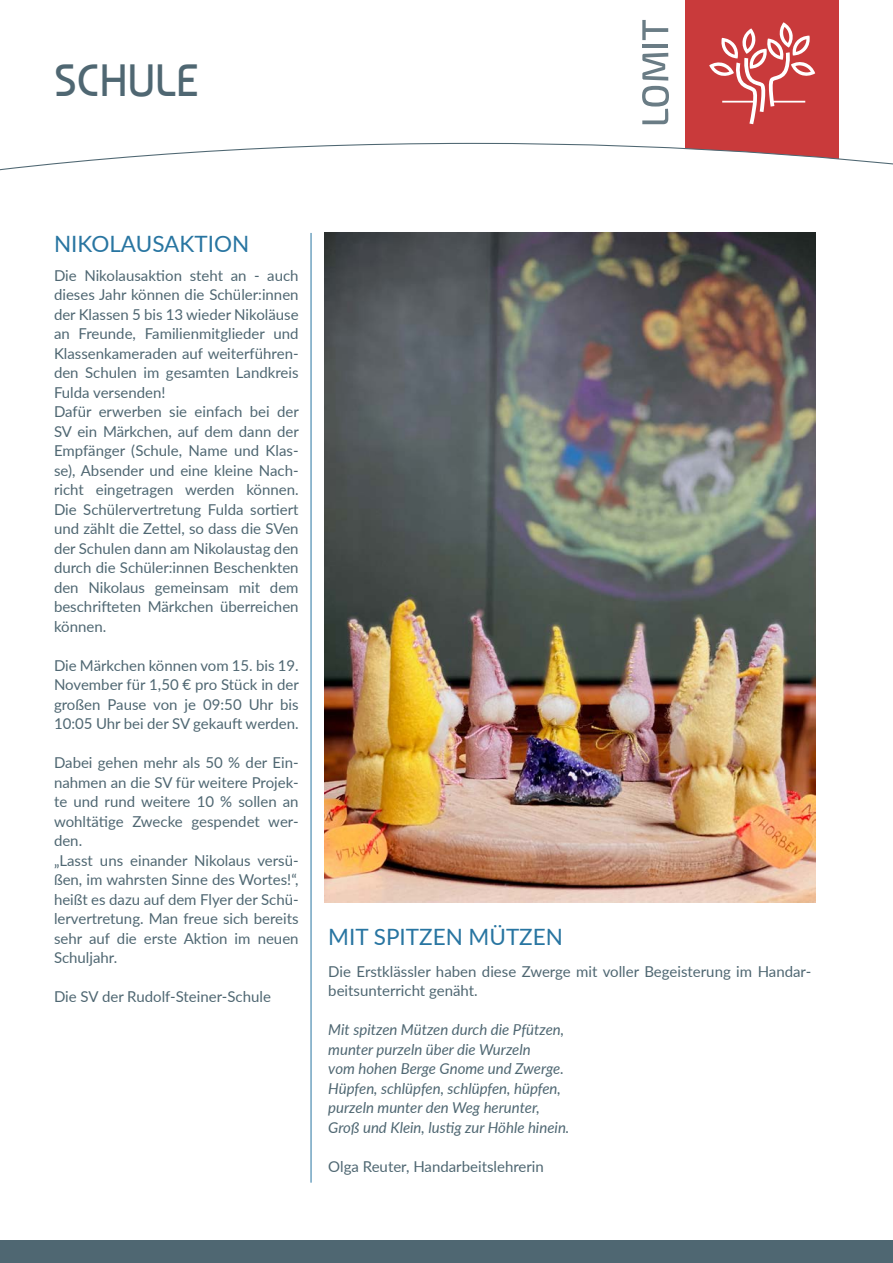
<style>
.page{position:relative;width:893px;height:1263px;background:#fff}
.page>*{position:absolute;margin:0;border:0;box-sizing:border-box;transform-origin:0 0}
.t1{font:45px "Baumans";letter-spacing:-.01em;color:#4f6772}
.t2{font:22.5px "Lato";color:#2875a1}
.t3{font:15px/19.5px "Lato";color:#4f6772;text-align:justify}
.t4{font:italic 15px "Lato";color:#4f6772}
</style>
<div class="page">
<div style="left:0;top:1241px;width:893px;height:22px;background:#4f6772"></div>
<div style="left:685px;top:0;width:154px;height:169px;background:#c93a3b"></div>
<svg style="left:642px;top:53px;width:27px;height:71px"></svg>
<hr style="left:642px;top:44px;width:26px;height:3px;background:#6a7c85">
<svg style="left:642px;top:20px;width:26px;height:20px"></svg>
<svg style="left:0;top:142px;width:893px;height:29px"></svg>
<svg style="left:709px;top:22px;width:106px;height:102px"></svg>
<hr style="left:722px;top:101px;width:33px;height:2px;background:#fff">
<hr style="left:773px;top:101px;width:32px;height:2px;background:#fff">
<img style="left:324px;top:233px;width:491px;height:670px">
<hr style="left:311px;top:233px;width:1px;height:950px;background:#2875a1">
<p class="t1" style="left:54px;top:54px;width:147px">SCHULE</p>
<p class="t2" style="left:54px;top:228px;width:197px">NIKOLAUSAKTION</p>
<p class="t3" style="left:54px;top:265px;width:246px">Die Nikolausaktion steht an - auch dieses Jahr können die Schüler:innen der Klassen 5 bis 13 wieder Nikoläuse an Freunde, Familienmitglieder und Klassenkameraden auf weiterführen&shy;den Schulen im gesamten Landkreis Fulda versenden!</p>
<p class="t3" style="left:54px;top:401px;width:246px">Dafür erwerben sie einfach bei der SV ein Märkchen, auf dem dann der Empfänger (Schule, Name und Klas&shy;se), Absender und eine kleine Nach&shy;richt eingetragen werden können.<br>Die Schülervertretung Fulda sortiert und zählt die Zettel, so dass die SVen der Schulen dann am Nikolaustag den durch die Schüler:innen Beschenkten den Nikolaus gemeinsam mit dem beschrifteten Märkchen überreichen können.</p>
<p class="t3" style="left:54px;top:655px;width:246px">Die Märkchen können vom 15. bis 19.<br>November für 1,50 € pro Stück in der großen Pause von je 09:50 Uhr bis 10:05 Uhr bei der SV gekauft werden.</p>
<p class="t3" style="left:54px;top:752px;width:246px">Dabei gehen mehr als 50 % der Ein&shy;nahmen an die SV für weitere Projek&shy;te und rund weitere 10 % sollen an wohltätige Zwecke gespendet wer&shy;den.</p>
<p class="t3" style="left:54px;top:850px;width:246px">„Lasst uns einander Nikolaus versü&shy;ßen, im wahrsten Sinne des Wortes!“, heißt es dazu auf dem Flyer der Schü&shy;lervertretung. Man freue sich bereits sehr auf die erste Aktion im neuen Schuljahr.</p>
<p class="t3" style="left:54px;top:986px;width:218px">Die SV der Rudolf-Steiner-Schule</p>
<p class="t2" style="left:328px;top:921px;width:236px">MIT SPITZEN MÜTZEN</p>
<p class="t3" style="left:328px;top:961px;width:484px">Die Erstklässler haben diese Zwerge mit voller Begeisterung im Handar&shy;beitsunterricht genäht.</p>
<p class="t4" style="left:328px;top:1019px;width:237px">Mit spitzen Mützen durch die Pfützen,</p>
<p class="t4" style="left:328px;top:1038px;width:204px">munter purzeln über die Wurzeln</p>
<p class="t4" style="left:328px;top:1058px;width:237px">vom hohen Berge Gnome und Zwerge.</p>
<p class="t4" style="left:328px;top:1077px;width:234px">Hüpfen, schlüpfen, schlüpfen, hüpfen,</p>
<p class="t4" style="left:328px;top:1097px;width:213px">purzeln munter den Weg herunter,</p>
<p class="t4" style="left:328px;top:1116px;width:243px">Groß und Klein, lustig zur Höhle hinein.</p>
<p class="t3" style="left:328px;top:1156px;width:217px">Olga Reuter, Handarbeitslehrerin</p>
</div>
